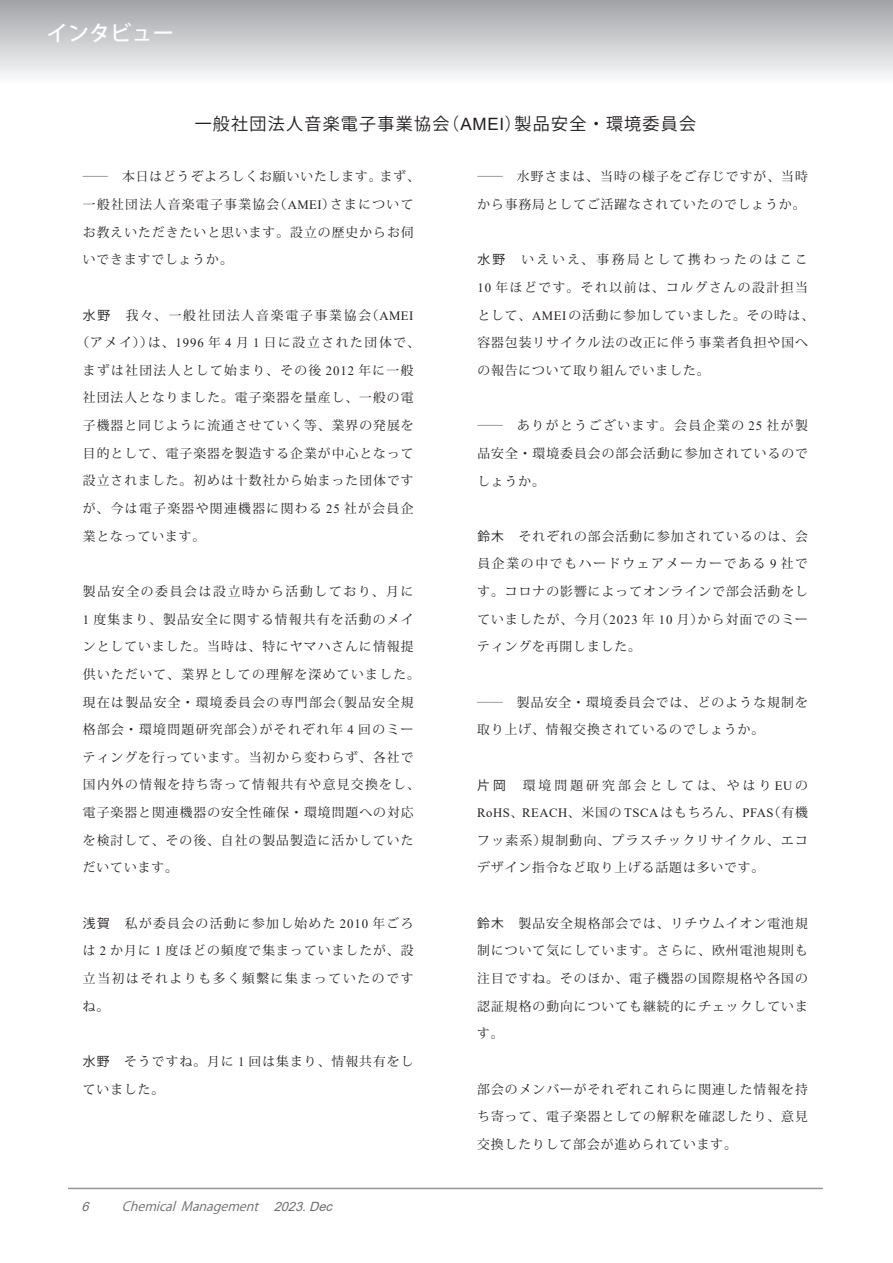
<style>
.page{position:relative;width:893px;height:1263px;background:#fff}
.page>*{position:absolute;margin:0;border:0;box-sizing:border-box;transform-origin:0 0}
.t1{font:21.3px "Koz Go Pro Medium 90 msp RKSJ H";color:#fff}
.t2{font:16.95px "Koz Go Pro Regular 90 msp RKSJ H";letter-spacing:.075em;color:#231f20}
.t3{font:12.75px/27.6px "Koz Min Pro Regular 90 msp RKSJ H";letter-spacing:.085em;color:#231f20}
.t4{font:12.75px "Koz Min Pro Regular 90 msp RKSJ H";letter-spacing:.11em;color:#231f20}
.t5{font:12.75px "Times New Roman";letter-spacing:.04em;color:#231f20}
.t6{font:italic 12.75px "Koz Go Pro Regular 90 msp RKSJ H";color:#6c6d70}
.t7{font:12.75px "Koz Min Pro Regular 90 msp RKSJ H";letter-spacing:.13em;color:#231f20}
.t8{font:12.75px "Koz Min Pro Regular 90 msp RKSJ H";letter-spacing:.145em;color:#231f20}
.t9{font:12.75px "Koz Min Pro Regular 90 msp RKSJ H";letter-spacing:.245em;color:#231f20}
.t10{font:italic 12.75px "Arial";color:#6c6d70}
.s1{font-family:"Arial"}
.s2{font-family:"Times New Roman"}
.s3{font-family:"Koz Go Pro Regular 90 msp RKSJ H"}
.s4{font-family:"Koz Min Pro Regular 90 msp RKSJ H"}
</style>
<div class="page">
<div style="left:0;top:0;width:893px;height:85px;background:linear-gradient(to bottom,#a1a3a7,#fdfefe)"></div>
<hr style="left:68px;top:1188px;width:755px;height:1px;background:#939598">
<h1 class="t1" style="left:47px;top:25px;width:129px">インタビュー</h1>
<h2 class="t2" style="left:195px;top:117px;width:503px">一般社団法人音楽電子事業協会（<span class="s1">AMEI</span>）製品安全・環境委員会</h2>
<p class="t3" style="left:83px;top:165px;width:338px">――　本日はどうぞよろしくお願いいたします。まず、一般社団法人音楽電子事業協会（<span class="s2">AMEI</span>）さまについてお教えいただきたいと思います。設立の歴史からお伺いできますでしょうか。</p>
<p class="t8" style="left:83px;top:310px;width:332px"><span class="s3">水野</span>　我々、一般社団法人音楽電子事業協会（<span class="s2">AMEI</span></p>
<p class="t7" style="left:76px;top:338px;width:345px">（アメイ））は、<span class="s2">1996</span> 年 <span class="s2">4</span> 月 <span class="s2">1</span> 日に設立された団体で、</p>
<p class="t4" style="left:83px;top:365px;width:332px">まずは社団法人として始まり、その後 <span class="s2">2012</span> 年に一般</p>
<p class="t3" style="left:83px;top:386px;width:332px">社団法人となりました。電子楽器を量産し、一般の電</p>
<p class="t3" style="left:83px;top:413px;width:332px">子機器と同じように流通させていく等、業界の発展を</p>
<p class="t3" style="left:83px;top:441px;width:332px">目的として、電子楽器を製造する企業が中心となって</p>
<p class="t3" style="left:83px;top:469px;width:332px">設立されました。初めは十数社から始まった団体です</p>
<p class="t4" style="left:83px;top:503px;width:332px">が、今は電子楽器や関連機器に関わる <span class="s2">25</span> 社が会員企</p>
<p class="t3" style="left:83px;top:524px;width:124px">業となっています。</p>
<p class="t3" style="left:83px;top:579px;width:338px">製品安全の委員会は設立時から活動しており、月に<br><span class="s2">1</span> 度集まり、製品安全に関する情報共有を活動のメインとしていました。当時は、特にヤマハさんに情報提供いただいて、業界としての理解を深めていました。現在は製品安全・環境委員会の専門部会（製品安全規格部会・環境問題研究部会）がそれぞれ年 <span class="s2">4</span> 回のミーティングを行っています。当初から変わらず、各社で国内外の情報を持ち寄って情報共有や意見交換をし、電子楽器と関連機器の安全性確保・環境問題への対応を検討して、その後、自社の製品製造に活かしていただいています。</p>
<p class="t3" style="left:83px;top:911px;width:332px;text-align:justify"><span class="s3">浅賀</span>　私が委員会の活動に参加し始めた <span class="s2">2010</span> 年ごろは <span class="s2">2</span> か月に <span class="s2">1</span> 度ほどの頻度で集まっていましたが、設立当初はそれよりも多く頻繫に集まっていたのですね。</p>
<p class="t3" style="left:83px;top:1049px;width:332px"><span class="s3">水野</span>　そうですね。月に <span class="s2">1</span> 回は集まり、情報共有をしていました。</p>
<p class="t10" style="left:82px;top:1199px;width:12px">6</p>
<p class="t6" style="left:122px;top:1201px;width:215px">Chemical Management　 <span class="s1">2023.Dec</span></p>
<p class="t3" style="left:477px;top:165px;width:332px">――　水野さまは、当時の様子をご存じですが、当時から事務局としてご活躍なされていたのでしょうか。</p>
<p class="t3" style="left:477px;top:248px;width:338px"><span class="s3">水野</span>　いえいえ、事務局として携わったのはここ<br><span class="s2">10</span> 年ほどです。それ以前は、コルグさんの設計担当として、<span class="s2">AMEI</span>の活動に参加していました。その時は、容器包装リサイクル法の改正に伴う事業者負担や国への報告について取り組んでいました。</p>
<p class="t3" style="left:477px;top:413px;width:332px;text-align:justify">――　ありがとうございます。会員企業の <span class="s2">25</span> 社が製品安全・環境委員会の部会活動に参加されているのでしょうか。</p>
<p class="t3" style="left:477px;top:524px;width:332px;text-align:justify"><span class="s3">鈴木</span>　それぞれの部会活動に参加されているのは、会員企業の中でもハードウェアメーカーである <span class="s2">9</span> 社です。コロナの影響によってオンラインで部会活動をしていましたが、今月（<span class="s2">2023</span> 年 <span class="s2">10</span> 月）から対面でのミーティングを再開しました。</p>
<p class="t3" style="left:477px;top:690px;width:332px">――　製品安全・環境委員会では、どのような規制を取り上げ、情報交換されているのでしょうか。</p>
<p class="t9" style="left:477px;top:780px;width:332px"><span class="s3">片岡</span>　環境問題研究部会としては、やはり<span class="s2">EU</span>の</p>
<p class="t5" style="left:477px;top:806px;width:332px">RoHS<span class="s4">、</span>REACH<span class="s4">、米国の</span> TSCA<span class="s4">はもちろん、</span>PFAS<span class="s4">（有機</span></p>
<p class="t3" style="left:477px;top:828px;width:332px">フッ素系）規制動向、プラスチックリサイクル、エコデザイン指令など取り上げる話題は多いです。</p>
<p class="t3" style="left:477px;top:911px;width:332px;text-align:justify"><span class="s3">鈴木</span>　製品安全規格部会では、リチウムイオン電池規制について気にしています。さらに、欧州電池規則も注目ですね。そのほか、電子機器の国際規格や各国の認証規格の動向についても継続的にチェックしています。</p>
<p class="t3" style="left:477px;top:1077px;width:332px;text-align:justify">部会のメンバーがそれぞれこれらに関連した情報を持ち寄って、電子楽器としての解釈を確認したり、意見交換したりして部会が進められています。</p>
</div>
